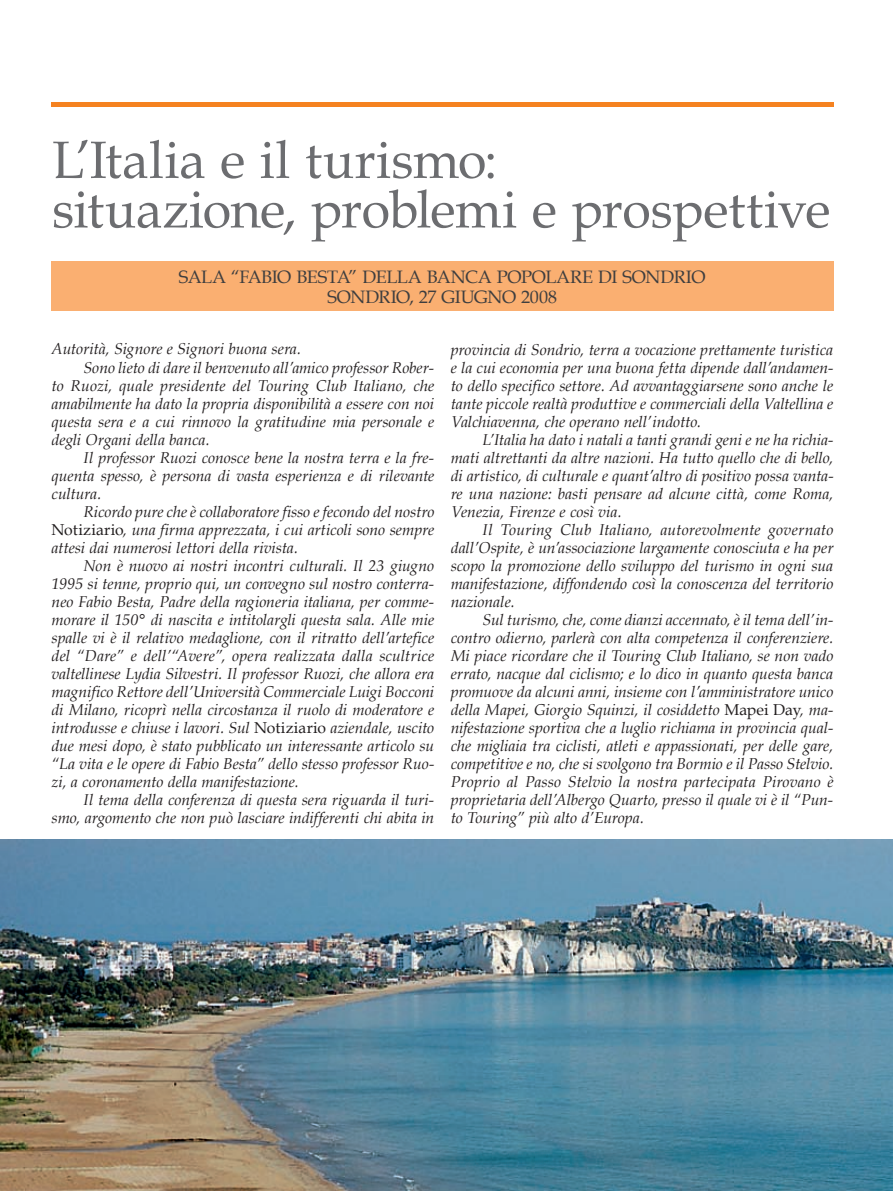
<style>
.page{position:relative;width:893px;height:1191px;background:#fff}
.page>*{position:absolute;margin:0;border:0;box-sizing:border-box;transform-origin:0 0}
.t1{font:52.5px/49.5px "Book Antiqua";letter-spacing:-.01em;color:#6c6d70}
.t2{font:18px/19.5px "Book Antiqua";letter-spacing:-.02em;color:#3e3e3f;text-align:center}
.t3{font:italic 15.75px/18px "Book Antiqua";color:#231f20;text-align:justify}
.s1{font-style:normal}
</style>
<div class="page">
<div style="left:51px;top:261px;width:782px;height:50px;background:#faaf71"></div>
<div style="left:51px;top:102px;width:782px;height:5px;background:#f58220"></div>
<img style="left:0;top:839px;width:893px;height:352px">
<h1 class="t1" style="left:52px;top:136px;width:780px">L’Italia e il turismo:<br>situazione, problemi e prospettive</h1>
<p class="t2" style="left:179px;top:267px;width:528px">SALA “FABIO BESTA” DELLA BANCA POPOLARE DI SONDRIO<br>SONDRIO, 27 GIUGNO 2008</p>
<p class="t3" style="left:52px;top:340px;width:251px">Autorità, Signore e Signori buona sera.</p>
<p class="t3" style="left:83px;top:358px;width:352px">Sono lieto di dare il benvenuto all’amico professor Rober-</p>
<p class="t3" style="left:52px;top:376px;width:384px">to Ruozi, quale presidente del Touring Club Italiano, che</p>
<p class="t3" style="left:52px;top:394px;width:384px">amabilmente ha dato la propria disponibilità a essere con noi</p>
<p class="t3" style="left:52px;top:412px;width:384px">questa sera e a cui rinnovo la gratitudine mia personale e</p>
<p class="t3" style="left:52px;top:430px;width:160px">degli Organi della banca.</p>
<p class="t3" style="left:83px;top:448px;width:352px">Il professor Ruozi conosce bene la nostra terra e la fre-</p>
<p class="t3" style="left:52px;top:466px;width:384px">quenta spesso, è persona di vasta esperienza e di rilevante</p>
<p class="t3" style="left:52px;top:484px;width:51px">cultura.</p>
<p class="t3" style="left:83px;top:502px;width:352px">Ricordo pure che è collaboratore fisso e fecondo del nostro</p>
<p class="t3" style="left:52px;top:520px;width:384px"><span class="s1">Notiziario</span>, una firma apprezzata, i cui articoli sono sempre</p>
<p class="t3" style="left:52px;top:538px;width:248px">attesi dai numerosi lettori della rivista.</p>
<p class="t3" style="left:83px;top:556px;width:352px">Non è nuovo ai nostri incontri culturali. Il 23 giugno</p>
<p class="t3" style="left:52px;top:574px;width:384px">1995 si tenne, proprio qui, un convegno sul nostro conterra-</p>
<p class="t3" style="left:52px;top:592px;width:384px">neo Fabio Besta, Padre della ragioneria italiana, per comme-</p>
<p class="t3" style="left:52px;top:610px;width:384px">morare il 150° di nascita e intitolargli questa sala. Alle mie</p>
<p class="t3" style="left:52px;top:628px;width:384px">spalle vi è il relativo medaglione, con il ritratto dell’artefice</p>
<p class="t3" style="left:52px;top:646px;width:384px">del “Dare” e dell’“Avere”, opera realizzata dalla scultrice</p>
<p class="t3" style="left:52px;top:664px;width:384px">valtellinese Lydia Silvestri. Il professor Ruozi, che allora era</p>
<p class="t3" style="left:52px;top:682px;width:384px">magnifico Rettore dell’Università Commerciale Luigi Bocconi</p>
<p class="t3" style="left:52px;top:700px;width:384px">di Milano, ricoprì nella circostanza il ruolo di moderatore e</p>
<p class="t3" style="left:52px;top:718px;width:384px">introdusse e chiuse i lavori. Sul <span class="s1">Notiziario</span> aziendale, uscito</p>
<p class="t3" style="left:52px;top:736px;width:384px">due mesi dopo, è stato pubblicato un interessante articolo su</p>
<p class="t3" style="left:52px;top:754px;width:384px">“La vita e le opere di Fabio Besta” dello stesso professor Ruo-</p>
<p class="t3" style="left:52px;top:772px;width:249px">zi, a coronamento della manifestazione.</p>
<p class="t3" style="left:83px;top:790px;width:352px">Il tema della conferenza di questa sera riguarda il turi-</p>
<p class="t3" style="left:52px;top:808px;width:384px">smo, argomento che non può lasciare indifferenti chi abita in</p>
<p class="t3" style="left:451px;top:340px;width:384px">provincia di Sondrio, terra a vocazione prettamente turistica e la cui economia per una buona fetta dipende dall’andamen&shy;to dello specifico settore. Ad avvantaggiarsene sono anche le tante piccole realtà produttive e commerciali della Valtellina e Valchiavenna, che operano nell’indotto.</p>
<p class="t3" style="left:451px;top:430px;width:384px;text-indent:32px">L’Italia ha dato i natali a tanti grandi geni e ne ha richia&shy;mati altrettanti da altre nazioni. Ha tutto quello che di bello, di artistico, di culturale e quant’altro di positivo possa vanta&shy;re una nazione: basti pensare ad alcune città, come Roma, Venezia, Firenze e così via.</p>
<p class="t3" style="left:451px;top:520px;width:384px;text-indent:32px">Il Touring Club Italiano, autorevolmente governato dall’Ospite, è un’associazione largamente conosciuta e ha per scopo la promozione dello sviluppo del turismo in ogni sua manifestazione, diffondendo così la conoscenza del territorio nazionale.</p>
<p class="t3" style="left:451px;top:610px;width:384px;text-indent:32px">Sul turismo, che, come dianzi accennato, è il tema dell’in&shy;contro odierno, parlerà con alta competenza il conferenziere.<br>Mi piace ricordare che il Touring Club Italiano, se non vado errato, nacque dal ciclismo; e lo dico in quanto questa banca promuove da alcuni anni, insieme con l’amministratore unico della Mapei, Giorgio Squinzi, il cosiddetto <span class="s1">Mapei Day</span>, ma&shy;nifestazione sportiva che a luglio richiama in provincia qual&shy;che migliaia tra ciclisti, atleti e appassionati, per delle gare, competitive e no, che si svolgono tra Bormio e il Passo Stelvio.<br>Proprio al Passo Stelvio la nostra partecipata Pirovano è proprietaria dell’Albergo Quarto, presso il quale vi è il “Pun&shy;to Touring” più alto d’Europa.</p>
</div>
